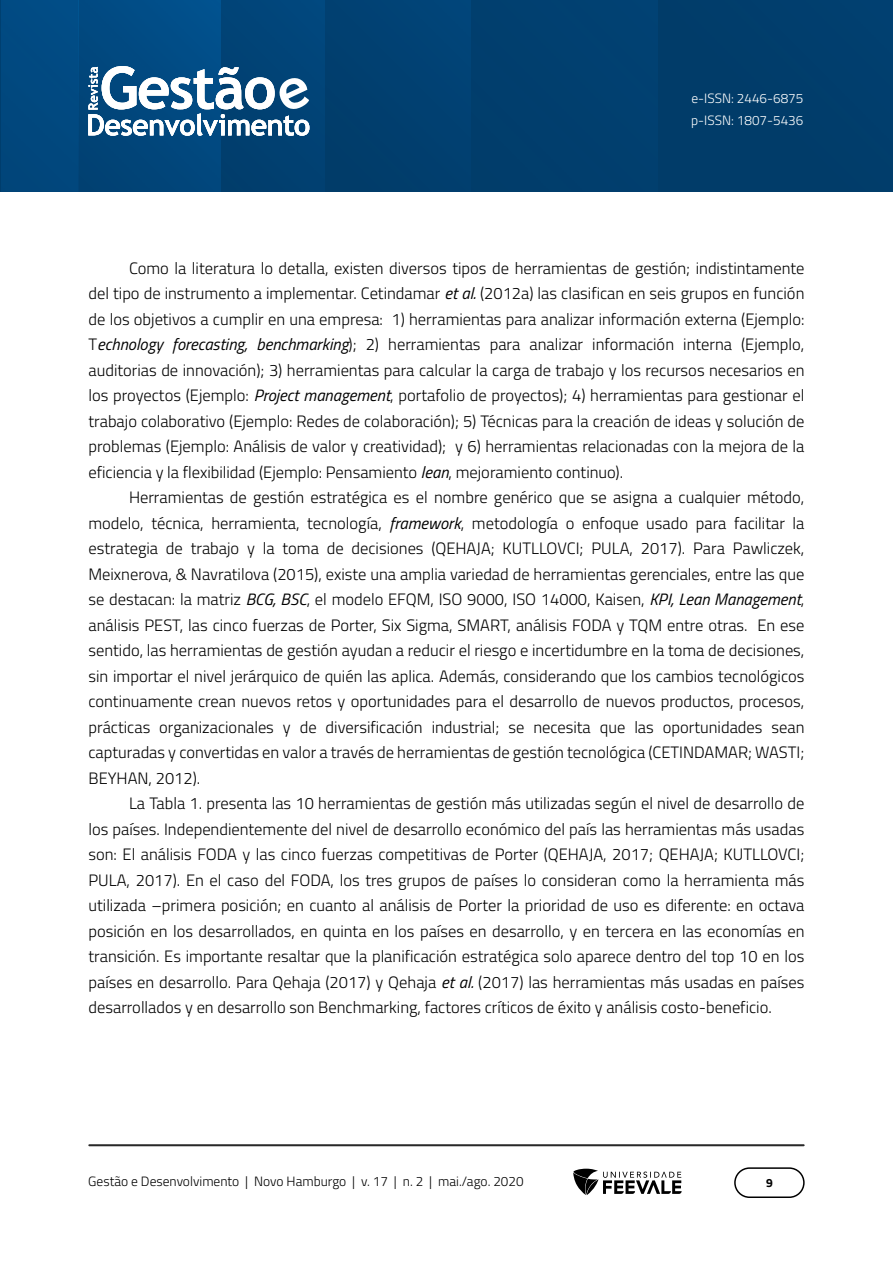
<style>
.page{position:relative;width:893px;height:1263px;background:#fff}
.page>*{position:absolute;margin:0;border:0;box-sizing:border-box;transform-origin:0 0}
.Corpo_de_texto{font:300 16.5px/25.5px "Titillium Web";color:#000;text-align:justify}
.t1{font:300 13.5px "Titillium Web";color:#000}
.t2{font:300 13.5px/22.5px "Titillium Web";color:#fff}
.t3{font:700 12px "Titillium Web";color:#000}
.s1{font-weight:400;font-style:italic}
</style>
<div class="page">
<hr style="left:892px;top:0;width:1px;height:192px;background:#003863">
<img style="left:1px;top:0;width:891px;height:192px">
<img style="left:78px;top:0;width:1px;height:192px">
<hr style="left:471px;top:0;width:1px;height:192px;background:#013e6c">
<hr style="left:89px;top:1144px;width:715px;height:2px;background:#282828">
<div style="left:734px;top:1167px;width:71px;height:31px;border:2px solid #000;border-radius:15px"></div>
<svg style="left:573px;top:1169px;width:109px;height:26px"></svg>
<svg style="left:88px;top:66px;width:221px;height:70px"></svg>
<p class="t2" style="left:691px;top:86px;width:114px">e-ISSN: 2446-6875 p-ISSN: 1807-5436</p>
<p class="Corpo_de_texto" style="left:88px;top:254px;width:717px;text-indent:40px">Como la literatura lo detalla, existen diversos tipos de herramientas de gestión; indistintamente del tipo de instrumento a implementar. Cetindamar <span class="s1">et al.</span> (2012a) las clasifican en seis grupos en función de los objetivos a cumplir en una empresa: 1) herramientas para analizar información externa (Ejemplo:<br>T<span class="s1">echnology forecasting, benchmarking</span>); 2) herramientas para analizar información interna (Ejemplo, auditorias de innovación); 3) herramientas para calcular la carga de trabajo y los recursos necesarios en los proyectos (Ejemplo: <span class="s1">Project management</span>, portafolio de proyectos); 4) herramientas para gestionar el trabajo colaborativo (Ejemplo: Redes de colaboración); 5) Técnicas para la creación de ideas y solución de problemas (Ejemplo: Análisis de valor y creatividad); y 6) herramientas relacionadas con la mejora de la eficiencia y la flexibilidad (Ejemplo: Pensamiento <span class="s1">lean</span>, mejoramiento continuo).</p>
<p class="Corpo_de_texto" style="left:88px;top:484px;width:717px;text-indent:40px">Herramientas de gestión estratégica es el nombre genérico que se asigna a cualquier método, modelo, técnica, herramienta, tecnología, <span class="s1">framework</span>, metodología o enfoque usado para facilitar la estrategia de trabajo y la toma de decisiones (QEHAJA; KUTLLOVCI; PULA, 2017). Para Pawliczek, Meixnerova, &amp; Navratilova (2015), existe una amplia variedad de herramientas gerenciales, entre las que se destacan: la matriz <span class="s1">BCG, BSC</span>, el modelo EFQM, ISO 9000, ISO 14000, Kaisen, <span class="s1">KPI, Lean Management</span>, análisis PEST, las cinco fuerzas de Porter, Six Sigma, SMART, análisis FODA y TQM entre otras. En ese sentido, las herramientas de gestión ayudan a reducir el riesgo e incertidumbre en la toma de decisiones, sin importar el nivel jerárquico de quién las aplica. Además, considerando que los cambios tecnológicos continuamente crean nuevos retos y oportunidades para el desarrollo de nuevos productos, procesos, prácticas organizacionales y de diversificación industrial; se necesita que las oportunidades sean capturadas y convertidas en valor a través de herramientas de gestión tecnológica (CETINDAMAR; WASTI; BEYHAN, 2012).</p>
<p class="Corpo_de_texto" style="left:88px;top:790px;width:717px;text-indent:40px">La Tabla 1. presenta las 10 herramientas de gestión más utilizadas según el nivel de desarrollo de los países. Independientemente del nivel de desarrollo económico del país las herramientas más usadas son: El análisis FODA y las cinco fuerzas competitivas de Porter (QEHAJA, 2017; QEHAJA; KUTLLOVCI; PULA, 2017). En el caso del FODA, los tres grupos de países lo consideran como la herramienta más utilizada –primera posición; en cuanto al análisis de Porter la prioridad de uso es diferente: en octava posición en los desarrollados, en quinta en los países en desarrollo, y en tercera en las economías en transición. Es importante resaltar que la planificación estratégica solo aparece dentro del top 10 en los países en desarrollo. Para Qehaja (2017) y Qehaja <span class="s1">et al.</span> (2017) las herramientas más usadas en países desarrollados y en desarrollo son Benchmarking, factores críticos de éxito y análisis costo-beneficio.</p>
<p class="t1" style="left:88px;top:1171px;width:437px">Gestão e Desenvolvimento | Novo Hamburgo | v. 17 | n. 2 | mai./ago. 2020</p>
<p class="t3" style="left:766px;top:1174px;width:8px">9</p>
</div>
